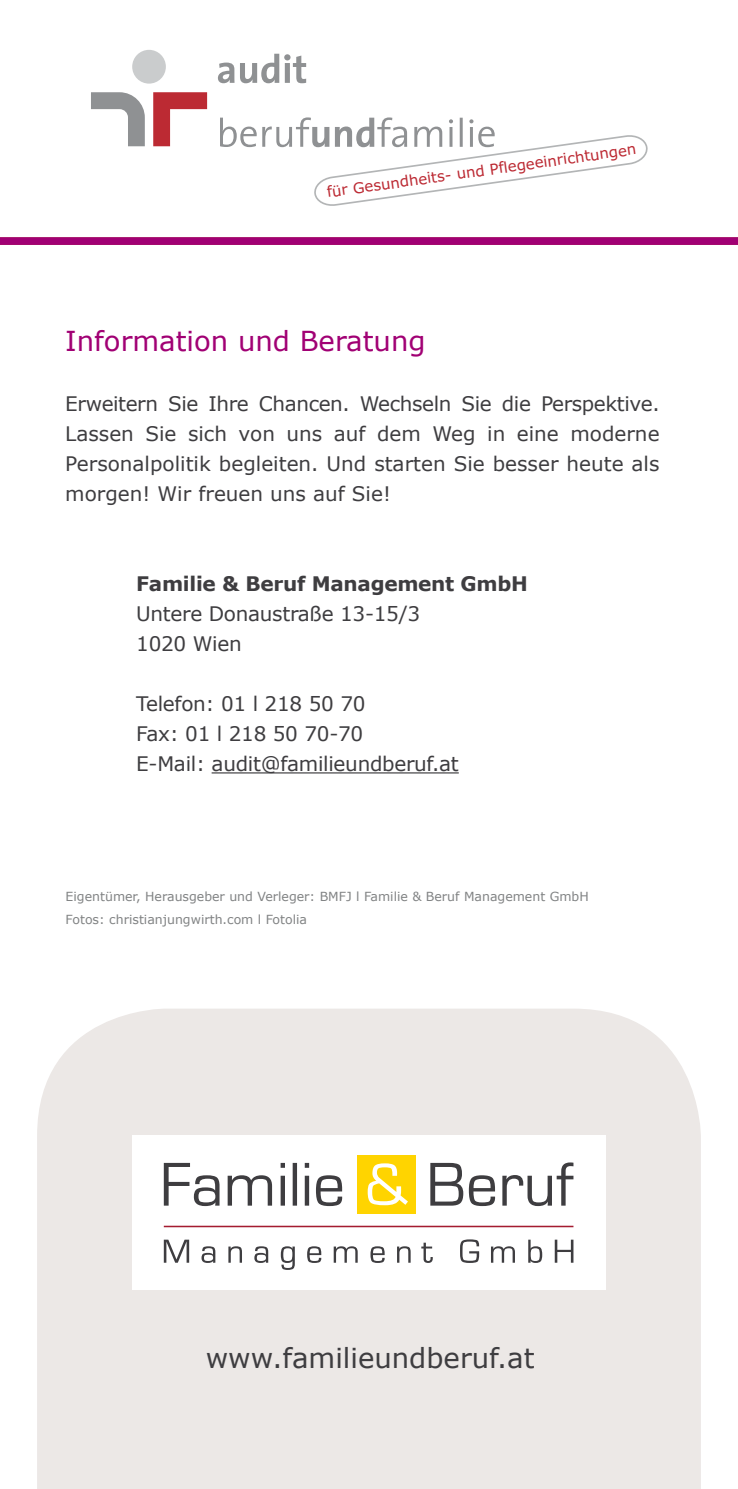
<style>
.page{position:relative;width:738px;height:1489px;background:#fff}
.page>*{position:absolute;margin:0;border:0;box-sizing:border-box;transform-origin:0 0}
.t1{font:27.5px "Verdana";color:#3e3d40}
.t2{font:27.5px "Verdana";color:#a10074}
.t3{font:20px/30px "Verdana";letter-spacing:-.015em;color:#3e3d40}
.t4{font:700 20px "Verdana";letter-spacing:-.015em;color:#3e3d40}
.t5{font:15px "Verdana";color:#bc2a33}
.t6{font:12.5px/22.5px "Verdana";color:#818384}
</style>
<div class="page">
<div style="left:0;top:237px;width:737px;height:8px;background:#a10074"></div>
<div style="left:37px;top:1009px;width:663px;height:479px;background:#ece8e6"></div>
<div style="left:132px;top:1134px;width:473px;height:155px;background:#fff"></div>
<svg style="left:164px;top:1239px;width:409px;height:30px"></svg>
<div style="left:357px;top:1154px;width:58px;height:59px;background:#ffd400"></div>
<svg style="left:367px;top:1163px;width:40px;height:42px"></svg>
<svg style="left:164px;top:1162px;width:178px;height:43px"></svg>
<svg style="left:430px;top:1162px;width:143px;height:43px"></svg>
<hr style="left:164px;top:1225px;width:409px;height:2px;background:#a41c31">
<hr style="left:211px;top:772px;width:247px;height:1px;background:#3e3d40">
<div style="left:132px;top:50px;width:34px;height:34px;background:#cacccd;border-radius:50%"></div>
<svg style="left:153px;top:92px;width:54px;height:54px"></svg>
<svg style="left:91px;top:92px;width:54px;height:54px"></svg>
<svg style="left:218px;top:63px;width:16px;height:20px"></svg>
<svg style="left:240px;top:54px;width:66px;height:29px"></svg>
<svg style="left:220px;top:118px;width:36px;height:29px"></svg>
<svg style="left:262px;top:117px;width:386px;height:89px"></svg>
<p class="t5" style="left:325px;top:182px;width:313px;rotate:-8deg">für Gesundheits- und Pflegeeinrichtungen</p>
<h1 class="t2" style="left:65px;top:322px;width:361px">Information und Beratung</h1>
<p class="t3" style="left:65px;top:388px;width:595px;text-align:justify">Erweitern Sie Ihre Chancen. Wechseln Sie die Perspektive.<br>Lassen Sie sich von uns auf dem Weg in eine moderne Personalpolitik begleiten. Und starten Sie besser heute als morgen! Wir freuen uns auf Sie!</p>
<p class="t4" style="left:136px;top:569px;width:393px">Familie &amp; Beruf Management GmbH</p>
<p class="t3" style="left:136px;top:598px;width:285px">Untere Donaustraße 13-15/3<br>1020 Wien</p>
<p class="t3" style="left:136px;top:688px;width:324px">Telefon: 01 l 218 50 70<br>Fax: 01 l 218 50 70-70<br>E-Mail: audit@familieundberuf.at</p>
<p class="t6" style="left:66px;top:885px;width:524px">Eigentümer, Herausgeber und Verleger: BMFJ l Familie &amp; Beruf Management GmbH<br>Fotos: christianjungwirth.com l Fotolia</p>
<h1 class="t1" style="left:205px;top:1338px;width:330px">www.familieundberuf.at</h1>
</div>
